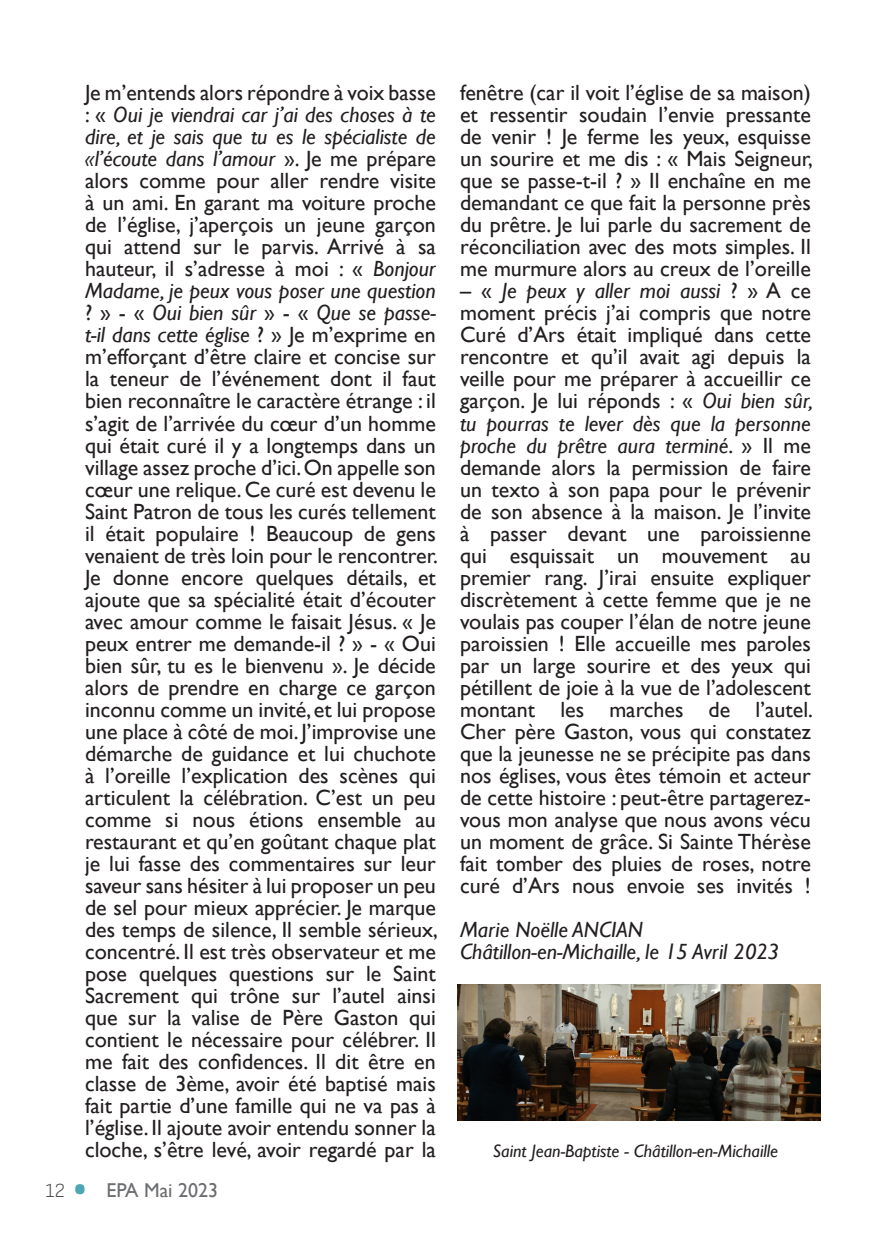
<style>
.page{position:relative;width:896px;height:1248px;background:#fff}
.page>*{position:absolute;margin:0;border:0;box-sizing:border-box;transform-origin:0 0}
.t1{font:22px/22px "Gill Sans";color:#231f20;text-align:justify}
.t2{font:italic 22px/22px "Gill Sans";color:#231f20}
.t3{font:20px "Gill Sans";color:#6c6d70}
.t4{font:italic 18px "Gill Sans";color:#231f20}
.s1{font-style:italic}
.s2{font-family:"Sofia Sans";font-weight:300;color:#4b4c4d}
.s3{font-family:"Sofia Sans";font-weight:300;font-size:72px;color:#4ea8b4}
</style>
<div class="page">
<img style="left:458px;top:984px;width:362px;height:136px">
<p class="t1" style="left:85px;top:82px;width:354px">Je m’entends alors répondre à voix basse : « <span class="s1">Oui je viendrai car j’ai des choses à te dire, et je sais que tu es le spécialiste de «l’écoute dans l’amour</span> ». Je me prépare alors comme pour aller rendre visite à un ami. En garant ma voiture proche de l’église, j’aperçois un jeune garçon qui attend sur le parvis. Arrivé à sa hauteur, il s’adresse à moi : « <span class="s1">Bonjour Madame, je peux vous poser une question </span>? » - « <span class="s1">Oui bien sûr</span> » - « <span class="s1">Que se passe&shy;t-il dans cette église</span> ? » Je m’exprime en m’efforçant d’être claire et concise sur la teneur de l’événement dont il faut bien reconnaître le caractère étrange : il s’agit de l’arrivée du cœur d’un homme qui était curé il y a longtemps dans un village assez proche d’ici. On appelle son cœur une relique. Ce curé est devenu le Saint Patron de tous les curés tellement il était populaire ! Beaucoup de gens venaient de très loin pour le rencontrer.<br>Je donne encore quelques détails, et ajoute que sa spécialité était d’écouter avec amour comme le faisait Jésus. « Je peux entrer me demande-il ? » - « Oui bien sûr, tu es le bienvenu ». Je décide alors de prendre en charge ce garçon inconnu comme un invité, et lui propose une place à côté de moi. J’improvise une démarche de guidance et lui chuchote à l’oreille l’explication des scènes qui articulent la célébration. C’est un peu comme si nous étions ensemble au restaurant et qu’en goûtant chaque plat je lui fasse des commentaires sur leur saveur sans hésiter à lui proposer un peu de sel pour mieux apprécier. Je marque des temps de silence, Il semble sérieux, concentré. Il est très observateur et me pose quelques questions sur le Saint Sacrement qui trône sur l’autel ainsi que sur la valise de Père Gaston qui contient le nécessaire pour célébrer. Il me fait des confidences. Il dit être en classe de 3ème, avoir été baptisé mais fait partie d’une famille qui ne va pas à l’église. Il ajoute avoir entendu sonner la cloche, s’être levé, avoir regardé par la</p>
<p class="t1" style="left:460px;top:82px;width:354px">fenêtre (car il voit l’église de sa maison) et ressentir soudain l’envie pressante de venir ! Je ferme les yeux, esquisse un sourire et me dis : « Mais Seigneur, que se passe-t-il ? » Il enchaîne en me demandant ce que fait la personne près du prêtre. Je lui parle du sacrement de réconciliation avec des mots simples. Il me murmure alors au creux de l’oreille</p>
<p class="t1" style="left:460px;top:280px;width:354px">– « <span class="s1">Je peux y aller moi aussi</span> ? » A ce moment précis j’ai compris que notre Curé d’Ars était impliqué dans cette rencontre et qu’il avait agi depuis la veille pour me préparer à accueillir ce garçon. Je lui réponds : « <span class="s1">Oui bien sûr, tu pourras te lever dès que la personne proche du prêtre aura terminé</span>. » Il me demande alors la permission de faire un texto à son papa pour le prévenir de son absence à la maison. Je l’invite à passer devant une paroissienne qui esquissait un mouvement au premier rang. J’irai ensuite expliquer discrètement à cette femme que je ne voulais pas couper l’élan de notre jeune paroissien ! Elle accueille mes paroles par un large sourire et des yeux qui pétillent de joie à la vue de l’adolescent montant les marches de l’autel.<br>Cher père Gaston, vous qui constatez que la jeunesse ne se précipite pas dans nos églises, vous êtes témoin et acteur de cette histoire : peut-être partagerez&shy;vous mon analyse que nous avons vécu un moment de grâce. Si Sainte Thérèse fait tomber des pluies de roses, notre curé d’Ars nous envoie ses invités !</p>
<p class="t2" style="left:460px;top:918px;width:321px">Marie Noëlle ANCIAN<br>Châtillon-en-Michaille, le 15 Avril 2023</p>
<p class="t4" style="left:493px;top:1140px;width:286px">Saint Jean-Baptiste - Châtillon-en-Michaille</p>
<p class="t3" style="left:45px;top:1177px;width:174px"><span class="s2">12</span> <span class="s3">•</span> EPA Mai 2023</p>
</div>
